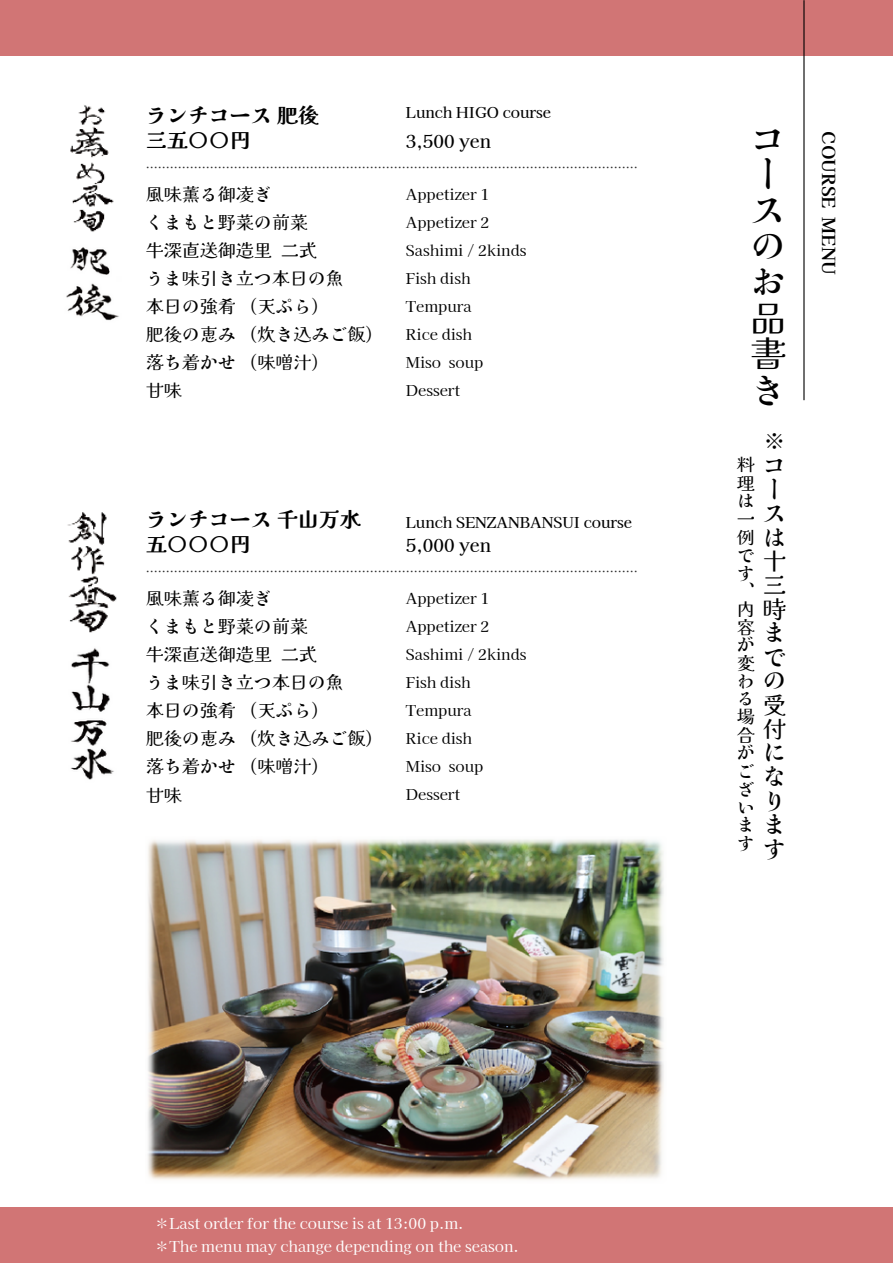
<style>
.page{position:relative;width:893px;height:1264px;background:#fff}
.page>*{position:absolute;margin:0;border:0;box-sizing:border-box;transform-origin:0 0}
.t1{font:36px/36px "Kaisei Tokumin";color:#000}
.t2{font:24px/24px "Kaisei Tokumin";color:#000}
.t3{font:700 21px/25.8px "Kaisei Tokumin";color:#000}
.t4{font:18px/18px "Kaisei Tokumin";color:#000}
.t5{font:500 18px "Kaisei Tokumin";color:#000}
.t6{font:700 18px "Kaisei Tokumin";color:#000}
.t7{font:15px/28px "Kaisei Tokumin";color:#000}
.t8{font:15px/22.5px "Kaisei Tokumin";color:#fff}
.t9{font:500 15px "Kaisei Tokumin";color:#000}
.t10{font:12px "Kaisei Tokumin";color:#2b2b2b}
</style>
<div class="page">
<div style="left:0;top:0;width:892px;height:55px;background:#d17575"></div>
<div style="left:0;top:1207px;width:892px;height:55px;background:#d17575"></div>
<hr style="left:803px;top:1px;width:1px;height:399px;background:#000">
<img style="left:66px;top:247px;width:53px;height:74px">
<img style="left:70px;top:648px;width:44px;height:132px">
<img style="left:70px;top:105px;width:44px;height:127px">
<img style="left:67px;top:512px;width:50px;height:121px">
<img style="left:148px;top:839px;width:516px;height:341px">
<p class="t3" style="left:146px;top:100px;width:175px">ランチコース肥後三五〇〇円</p>
<p class="t10" style="left:146px;top:158px;width:493px">……………………………………………………………………………………………………………</p>
<p class="t9" style="left:406px;top:100px;width:147px">Lunch HIGO course</p>
<p class="t5" style="left:406px;top:127px;width:87px">3,500 yen</p>
<p class="t4" style="left:146px;top:179px;width:229px;line-height:28px">風味薫る御凌ぎ<br>くまもと野菜の前菜<br>牛深直送御造里二式<br>うま味引き立つ本日の魚<br>本日の強肴 (天ぷら)<br>肥後の恵み (炊き込みご飯)落ち着かせ (味噌汁)<br>甘味</p>
<p class="t7" style="left:406px;top:179px;width:122px">Appetizer 1<br>Appetizer 2<br>Sashimi / 2kinds<br>Fish dish<br>Tempura<br>Rice dish<br>Miso soup<br>Dessert</p>
<p class="t3" style="left:146px;top:504px;width:216px">ランチコース千山万水五〇〇〇円</p>
<p class="t10" style="left:146px;top:562px;width:493px">……………………………………………………………………………………………………………</p>
<p class="t9" style="left:406px;top:510px;width:228px">Lunch SENZANBANSUI course</p>
<p class="t5" style="left:406px;top:531px;width:87px">5,000 yen</p>
<p class="t4" style="left:146px;top:583px;width:229px;line-height:28px">風味薫る御凌ぎ<br>くまもと野菜の前菜<br>牛深直送御造里二式<br>うま味引き立つ本日の魚<br>本日の強肴 (天ぷら)<br>肥後の恵み (炊き込みご飯)落ち着かせ (味噌汁)<br>甘味</p>
<p class="t7" style="left:406px;top:583px;width:122px">Appetizer 1<br>Appetizer 2<br>Sashimi / 2kinds<br>Fish dish<br>Tempura<br>Rice dish<br>Miso soup<br>Dessert</p>
<h1 class="t1" style="left:750px;top:118px;width:37px">コースのお品書き</h1>
<h2 class="t2" style="left:762px;top:428px;width:25px">※コースは十三時までの受付になります</h2>
<p class="t4" style="left:736px;top:454px;width:19px">料理は一例です、内容が変わる場合がございます</p>
<p class="t6" style="left:842px;top:131px;width:144px;rotate:90deg">COURSE MENU</p>
<p class="t8" style="left:154px;top:1211px;width:366px">＊Last order for the course is at 13:00 p.m.<br>＊The menu may change depending on the season.</p>
</div>
